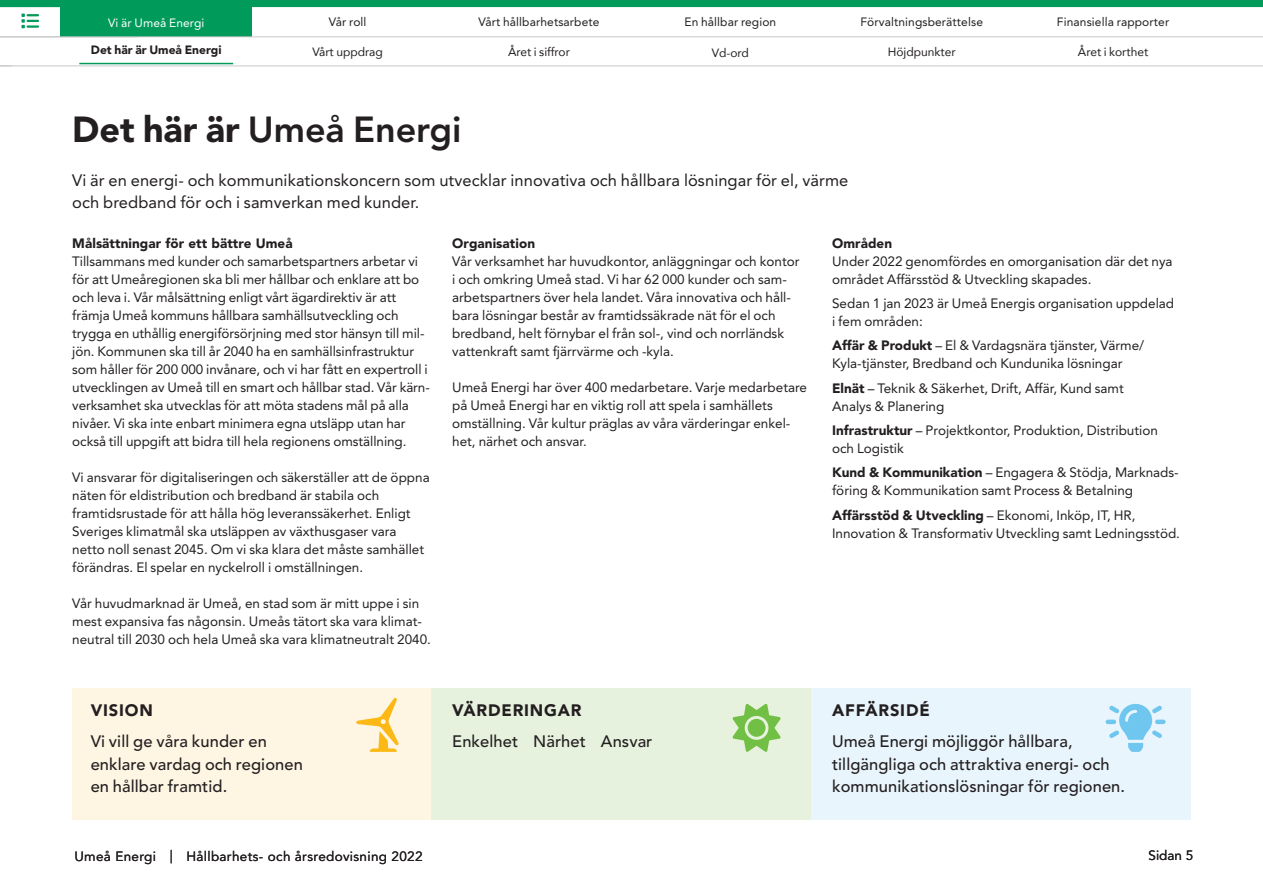
<style>
.page{position:relative;width:1263px;height:893px;background:#fff}
.page>*{position:absolute;margin:0;border:0;box-sizing:border-box;transform-origin:0 0}
.Rubrik_1{font:800 36px "Avenir LT Std";letter-spacing:-.005em;color:#231f20}
.Ingress{font:500 16.5px/22.5px "Avenir LT Std";letter-spacing:.005em;color:#231f20}
.Ingress-2{font:16.5px/22.5px "Avenir LT Std";letter-spacing:.005em;color:#231f20}
.Rubrik_2{font:900 16.5px "Avenir LT Std";letter-spacing:.05em;color:#231f20}
.Brödtext{font:13.5px/18px "Avenir LT Std";color:#231f20}
.Brödtext_indrag{font:13.5px/18px "Avenir LT Std";color:#231f20}
.Brödtext_-_punktlist{font:13.5px/18px "Avenir LT Std";color:#231f20}
.Mellanrubrik{font:900 13.5px "Avenir LT Std";letter-spacing:.005em;color:#231f20}
.Brödtext-2{font:13.5px "Avenir LT Std";letter-spacing:.025em;color:#231f20}
.t1{font:12px "Avenir LT Std";letter-spacing:.01em;color:#231f20}
.Innehåll{font:12px "Avenir";color:#231f20}
.Innehåll-2{font:900 12px "Avenir LT Std";color:#231f20}
.t2{font:12px "Avenir LT Std";letter-spacing:.01em;color:#fff}
.s1{font-weight:900}
</style>
<div class="page">
<hr style="left:0;top:66px;width:1263px;height:1px;background:#c7c8ca">
<svg style="left:21px;top:14px;width:18px;height:14px"></svg>
<div style="left:0;top:0;width:1263px;height:7px;background:#009a5a"></div>
<div style="left:61px;top:7px;width:191px;height:30px;background:#009a5a"></div>
<hr style="left:0;top:37px;width:61px;height:1px;background:#c7c8ca">
<hr style="left:61px;top:37px;width:191px;height:1px;background:#c7c8ca">
<hr style="left:252px;top:37px;width:191px;height:1px;background:#c7c8ca">
<hr style="left:443px;top:37px;width:192px;height:1px;background:#c7c8ca">
<hr style="left:635px;top:37px;width:191px;height:1px;background:#c7c8ca">
<hr style="left:826px;top:37px;width:191px;height:1px;background:#c7c8ca">
<hr style="left:1017px;top:37px;width:192px;height:1px;background:#c7c8ca">
<hr style="left:1209px;top:37px;width:54px;height:1px;background:#c7c8ca">
<div style="left:72px;top:688px;width:362px;height:132px;background:#fef5e3"></div>
<div style="left:811px;top:688px;width:380px;height:132px;background:#e9f5fc"></div>
<div style="left:431px;top:688px;width:380px;height:132px;background:#e7f2de"></div>
<svg style="left:1106px;top:704px;width:60px;height:48px"></svg>
<svg style="left:732px;top:703px;width:49px;height:49px"></svg>
<svg style="left:356px;top:698px;width:43px;height:54px"></svg>
<hr style="left:79px;top:63px;width:154px;height:1px;background:#009a5a">
<p class="t2" style="left:108px;top:16px;width:98px">Vi är Umeå Energi</p>
<p class="t1" style="left:329px;top:15px;width:39px">Vår roll</p>
<p class="t1" style="left:478px;top:15px;width:123px">Vårt hållbarhetsarbete</p>
<p class="t1" style="left:684px;top:15px;width:93px">En hållbar region</p>
<p class="t1" style="left:860px;top:15px;width:124px">Förvaltningsberättelse</p>
<p class="t1" style="left:1057px;top:15px;width:114px">Finansiella rapporter</p>
<p class="Innehåll-2" style="left:91px;top:43px;width:132px">Det här är Umeå Energi</p>
<p class="Innehåll" style="left:312px;top:42px;width:72px">Vårt uppdrag</p>
<p class="Innehåll" style="left:508px;top:42px;width:63px">Året i siffror</p>
<p class="Innehåll" style="left:712px;top:43px;width:39px">Vd-ord</p>
<p class="Innehåll" style="left:888px;top:42px;width:69px">Höjdpunkter</p>
<p class="Innehåll" style="left:1078px;top:42px;width:72px">Året i korthet</p>
<p class="Rubrik_1" style="left:72px;top:108px;width:391px"><span class="s1">Det här är</span> Umeå Energi</p>
<p class="Ingress-2" style="left:72px;top:169px;width:778px">Vi är en energi- och kommunikationskoncern som utvecklar innovativa och hållbara lösningar för el, värme och bredband för och i samverkan med kunder.</p>
<p class="Mellanrubrik" style="left:72px;top:235px;width:222px">Målsättningar för ett bättre Umeå</p>
<p class="Brödtext" style="left:72px;top:252px;width:359px">Tillsammans med kunder och samarbetspartners arbetar vi för att Umeåregionen ska bli mer hållbar och enklare att bo och leva i. Vår målsättning enligt vårt ägardirektiv är att främja Umeå kommuns hållbara samhällsutveckling och trygga en uthållig energiförsörjning med stor hänsyn till mil&shy;jön. Kommunen ska till år 2040 ha en samhällsinfrastruktur som håller för 200 000 invånare, och vi har fått en expertroll i utvecklingen av Umeå till en smart och hållbar stad. Vår kärn&shy;verksamhet ska utvecklas för att möta stadens mål på alla nivåer. Vi ska inte enbart minimera egna utsläpp utan har också till uppgift att bidra till hela regionens omställning.</p>
<p class="Brödtext_indrag" style="left:72px;top:468px;width:359px">Vi ansvarar för digitaliseringen och säkerställer att de öppna näten för eldistribution och bredband är stabila och framtidsrustade för att hålla hög leveranssäkerhet. Enligt Sveriges klimatmål ska utsläppen av växthusgaser vara netto noll senast 2045. Om vi ska klara det måste samhället förändras. El spelar en nyckelroll i omställningen.</p>
<p class="Brödtext_indrag" style="left:72px;top:594px;width:360px">Vår huvudmarknad är Umeå, en stad som är mitt uppe i sin mest expansiva fas någonsin. Umeås tätort ska vara klimat&shy;neutral till 2030 och hela Umeå ska vara klimatneutralt 2040.</p>
<p class="Mellanrubrik" style="left:832px;top:235px;width:62px">Områden</p>
<p class="Brödtext" style="left:832px;top:252px;width:342px">Under 2022 genomfördes en omorganisation där det nya området Affärsstöd &amp; Utveckling skapades.</p>
<p class="Brödtext" style="left:832px;top:294px;width:344px">Sedan 1 jan 2023 är Umeå Energis organisation uppdelad i fem områden:</p>
<p class="Brödtext_-_punktlist" style="left:832px;top:337px;width:314px"><span class="s1">Affär &amp; Produkt</span> – El &amp; Vardagsnära tjänster, Värme/<br>Kyla-tjänster, Bredband och Kundunika lösningar</p>
<p class="Brödtext_-_punktlist" style="left:832px;top:379px;width:293px"><span class="s1">Elnät</span> – Teknik &amp; Säkerhet, Drift, Affär, Kund samt<br>Analys &amp; Planering</p>
<p class="Brödtext_-_punktlist" style="left:832px;top:421px;width:327px"><span class="s1">Infrastruktur</span> – Projektkontor, Produktion, Distribution och Logistik</p>
<p class="Brödtext_-_punktlist" style="left:832px;top:464px;width:348px"><span class="s1">Kund &amp; Kommunikation</span> – Engagera &amp; Stödja, Marknads&shy;föring &amp; Kommunikation samt Process &amp; Betalning</p>
<p class="Brödtext_-_punktlist" style="left:832px;top:506px;width:349px"><span class="s1">Affärsstöd &amp; Utveckling</span> – Ekonomi, Inköp, IT, HR,<br>Innovation &amp; Transformativ Utveckling samt Ledningsstöd.</p>
<p class="Mellanrubrik" style="left:452px;top:235px;width:84px">Organisation</p>
<p class="Brödtext" style="left:452px;top:252px;width:349px">Vår verksamhet har huvudkontor, anläggningar och kontor i och omkring Umeå stad. Vi har 62 000 kunder och sam&shy;arbetspartners över hela landet. Våra innovativa och håll&shy;bara lösningar består av framtidssäkrade nät för el och bredband, helt förnybar el från sol-, vind och norrländsk vattenkraft samt fjärrvärme och -kyla.</p>
<p class="Brödtext" style="left:452px;top:378px;width:356px">Umeå Energi har över 400 medarbetare. Varje medarbetare på Umeå Energi har en viktig roll att spela i samhällets omställning. Vår kultur präglas av våra värderingar enkel&shy;het, närhet och ansvar.</p>
<p class="Rubrik_2" style="left:91px;top:701px;width:64px">VISION</p>
<p class="Ingress" style="left:91px;top:731px;width:214px">Vi vill ge våra kunder en enklare vardag och regionen en hållbar framtid.</p>
<p class="Rubrik_2" style="left:452px;top:701px;width:131px">VÄRDERINGAR</p>
<p class="Ingress" style="left:452px;top:731px;width:202px">Enkelhet Närhet Ansvar</p>
<p class="Rubrik_2" style="left:832px;top:701px;width:99px">AFFÄRSIDÉ</p>
<p class="Ingress" style="left:832px;top:731px;width:295px">Umeå Energi möjliggör hållbara, tillgängliga och attraktiva energi- och kommunikationslösningar för regionen.</p>
<p class="Brödtext-2" style="left:74px;top:848px;width:350px">Umeå Energi | Hållbarhets- och årsredovisning 2022</p>
<p class="Brödtext" style="left:1148px;top:847px;width:46px">Sidan 5</p>
</div>
